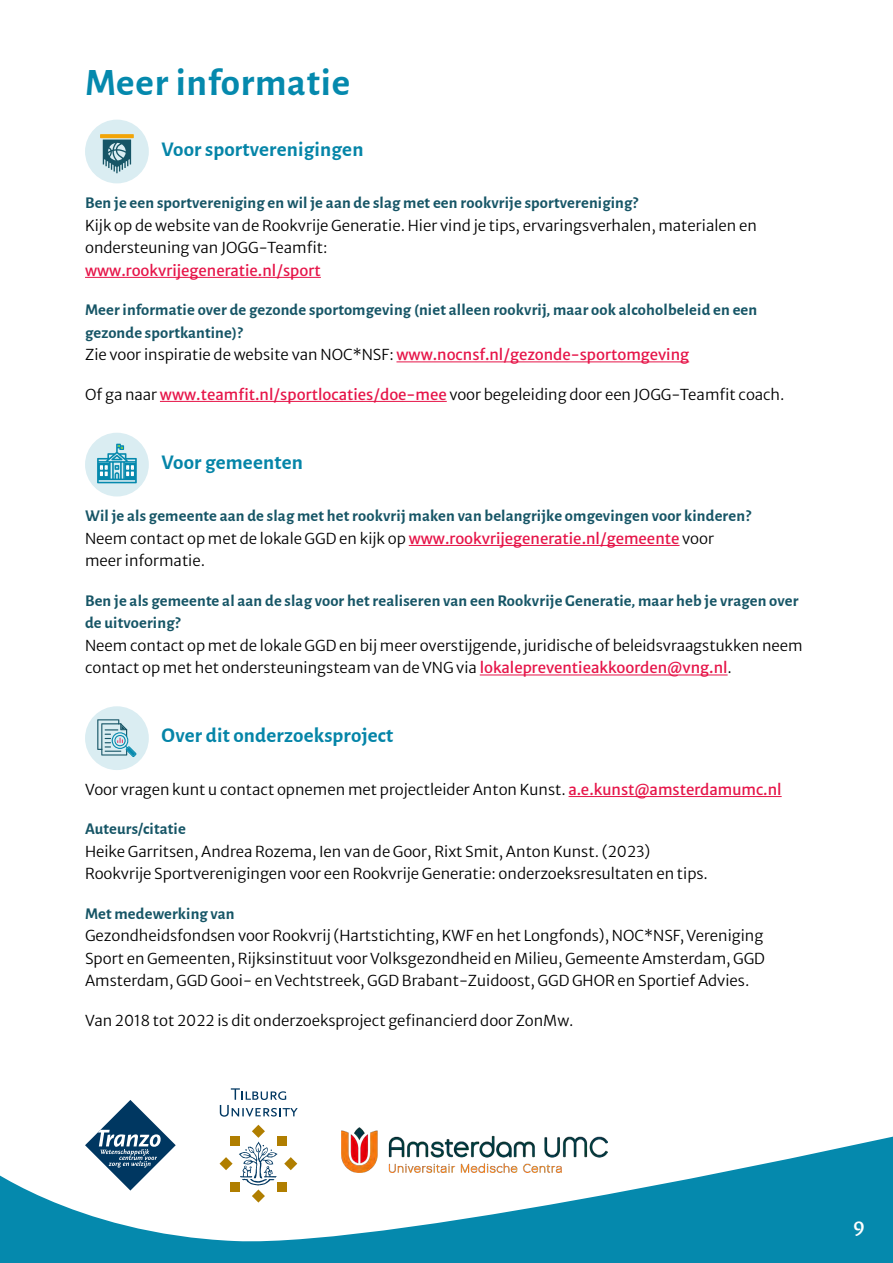
<style>
.page{position:relative;width:893px;height:1263px;background:#fff}
.page>*{position:absolute;margin:0;border:0;box-sizing:border-box;transform-origin:0 0}
.t1{font:700 39px "Alegreya Sans";letter-spacing:.02em;color:#0589ad}
.t2{font:700 21px "Alegreya Sans";letter-spacing:.01em;color:#0585a8}
.t3{font:500 18px "Merriweather Sans";color:#fff}
.t4{font:700 16.5px/22.5px "Alegreya Sans";letter-spacing:.01em;color:#165566}
.t5{font:300 15px/22.5px "Merriweather Sans";color:#000}
.t6{font:15px "Merriweather Sans";color:#e61549}
.s1{font-weight:400;color:#e61549}
</style>
<div class="page">
<svg style="left:0;top:1132px;width:893px;height:131px;fill:#0589ad"></svg>
<hr style="left:85px;top:277px;width:236px;height:1px;background:#e61549">
<hr style="left:396px;top:361px;width:293px;height:1px;background:#e61549">
<hr style="left:160px;top:401px;width:287px;height:1px;background:#e61549">
<hr style="left:409px;top:545px;width:270px;height:1px;background:#e61549">
<hr style="left:480px;top:674px;width:248px;height:1px;background:#e61549">
<hr style="left:569px;top:796px;width:213px;height:1px;background:#e61549">
<div style="left:85px;top:120px;width:64px;height:63px;background:#daedf2;border-radius:50%"></div>
<svg style="left:100px;top:134px;width:34px;height:4px"></svg>
<svg style="left:103px;top:140px;width:28px;height:33px"></svg>
<div style="left:85px;top:433px;width:64px;height:63px;background:#daedf2;border-radius:50%"></div>
<svg style="left:97px;top:444px;width:40px;height:39px"></svg>
<div style="left:85px;top:706px;width:64px;height:64px;background:#daedf2;border-radius:50%"></div>
<svg style="left:97px;top:719px;width:40px;height:38px"></svg>
<img style="left:342px;top:1127px;width:266px;height:45px">
<svg style="left:85px;top:1100px;width:91px;height:90px"></svg>
<div style="left:231px;top:1182px;width:9px;height:9px;background:#b07e00"></div>
<div style="left:277px;top:1182px;width:9px;height:9px;background:#b07e00"></div>
<div style="left:231px;top:1136px;width:9px;height:9px;background:#b07e00"></div>
<div style="left:277px;top:1136px;width:9px;height:9px;background:#b07e00"></div>
<svg style="left:239px;top:1125px;width:38px;height:77px"></svg>
<svg style="left:220px;top:1157px;width:13px;height:13px"></svg>
<svg style="left:284px;top:1157px;width:13px;height:13px"></svg>
<svg style="left:220px;top:1088px;width:78px;height:29px"></svg>
<h1 class="t1" style="left:85px;top:54px;width:267px">Meer informatie</h1>
<h2 class="t2" style="left:162px;top:134px;width:203px">Voor sportverenigingen</h2>
<p class="t4" style="left:85px;top:190px;width:555px">Ben je een sportvereniging en wil je aan de slag met een rookvrije sportvereniging?</p>
<p class="t5" style="left:85px;top:212px;width:673px">Kijk op de website van de Rookvrije Generatie. Hier vind je tips, ervaringsverhalen, materialen en ondersteuning van JOGG-Teamfit:</p>
<p class="t6" style="left:85px;top:257px;width:237px">www.rookvrijegeneratie.nl/sport</p>
<p class="t4" style="left:85px;top:297px;width:674px">Meer informatie over de gezonde sportomgeving (niet alleen rookvrij, maar ook alcoholbeleid en een gezonde sportkantine)?</p>
<p class="t5" style="left:85px;top:342px;width:606px">Zie voor inspiratie de website van NOC*NSF: <span class="s1">www.nocnsf.nl/gezonde-sportomgeving</span></p>
<p class="t5" style="left:85px;top:381px;width:701px">Of ga naar <span class="s1">www.teamfit.nl/sportlocaties/doe-mee</span> voor begeleiding door een JOGG-Teamfit coach.</p>
<h2 class="t2" style="left:162px;top:447px;width:143px">Voor gemeenten</h2>
<p class="t4" style="left:85px;top:503px;width:667px">Wil je als gemeente aan de slag met het rookvrij maken van belangrijke omgevingen voor kinderen?</p>
<p class="t5" style="left:85px;top:525px;width:630px">Neem contact op met de lokale GGD en kijk op <span class="s1">www.rookvrijegeneratie.nl/gemeente</span> voor meer informatie.</p>
<p class="t4" style="left:85px;top:588px;width:715px">Ben je als gemeente al aan de slag voor het realiseren van een Rookvrije Generatie, maar heb je vragen over de uitvoering?</p>
<p class="t5" style="left:85px;top:632px;width:719px">Neem contact op met de lokale GGD en bij meer overstijgende, juridische of beleidsvraagstukken neem contact op met het ondersteuningsteam van de VNG via <span class="s1">lokalepreventieakkoorden@vng.nl</span>.</p>
<h2 class="t2" style="left:162px;top:720px;width:233px">Over dit onderzoeksproject</h2>
<p class="t5" style="left:85px;top:776px;width:698px">Voor vragen kunt u contact opnemen met projectleider Anton Kunst. <span class="s1">a.e.kunst@amsterdamumc.nl</span></p>
<p class="t4" style="left:85px;top:816px;width:102px">Auteurs/citatie</p>
<p class="t5" style="left:85px;top:838px;width:624px">Heike Garritsen, Andrea Rozema, Ien van de Goor, Rixt Smit, Anton Kunst. (2023)<br>Rookvrije Sportverenigingen voor een Rookvrije Generatie: onderzoeksresultaten en tips.</p>
<p class="t4" style="left:85px;top:901px;width:151px">Met medewerking van</p>
<p class="t5" style="left:85px;top:923px;width:681px;text-align:justify">Gezondheidsfondsen voor Rookvrij (Hartstichting, KWF en het Longfonds), NOC*NSF, Vereniging Sport en Gemeenten, Rijksinstituut voor Volksgezondheid en Milieu, Gemeente Amsterdam, GGD Amsterdam, GGD Gooi- en Vechtstreek, GGD Brabant-Zuidoost, GGD GHOR en Sportief Advies.</p>
<p class="t5" style="left:85px;top:1007px;width:490px">Van 2018 tot 2022 is dit onderzoeksproject gefinancierd door ZonMw.</p>
<p class="t3" style="left:853px;top:1213px;width:14px">9</p>
</div>
